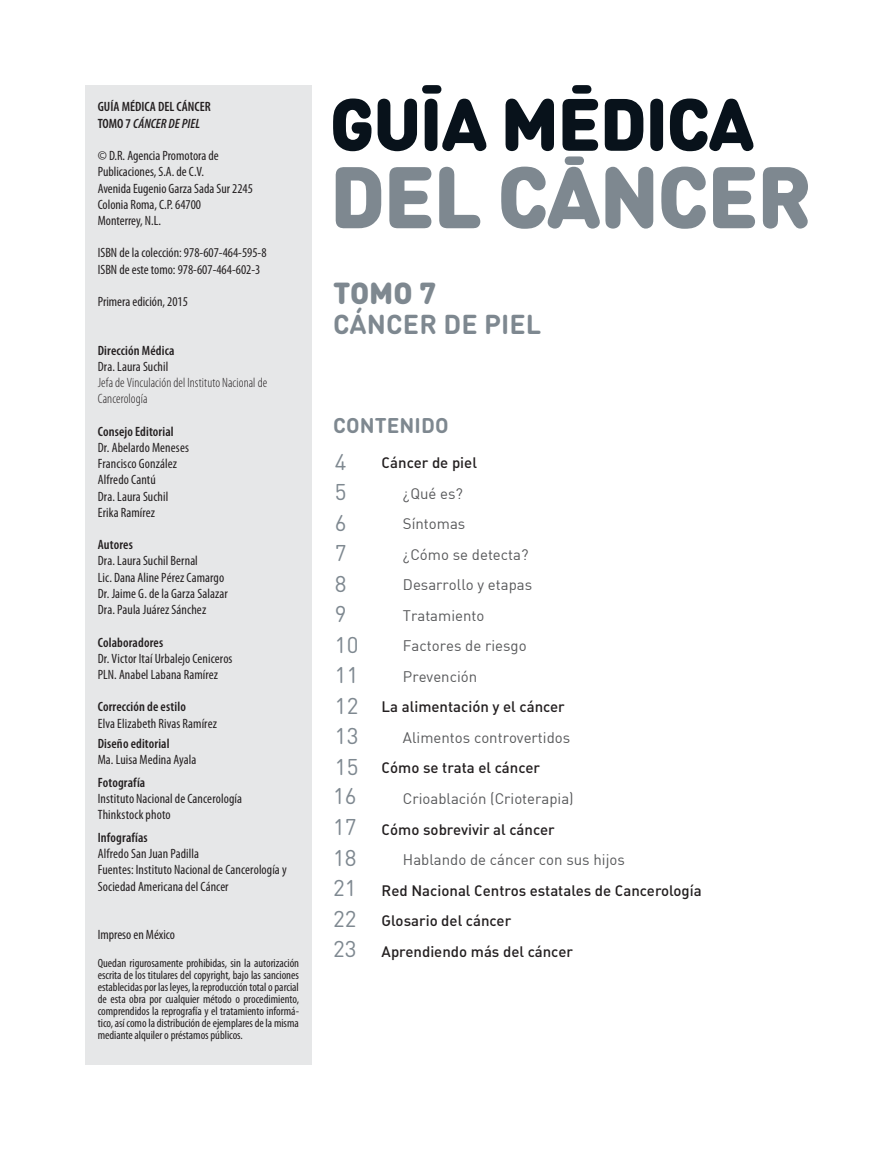
<style>
.page{position:relative;width:893px;height:1149px;background:#fff}
.page>*{position:absolute;margin:0;border:0;box-sizing:border-box;transform-origin:0 0}
.t1{font:900 30px "DIN Round OT";color:#7e8890}
.t2{font:700 27px "DIN Round OT";letter-spacing:.005em;color:#7e8890}
.t3{font:22.5px/30.5px "DIN Round OT";color:#7e8890}
.t4{font:700 21px "DIN Round OT";letter-spacing:.005em;color:#7e8890}
.t5{font:15px/30.5px "DIN";color:#58595b}
.t6{font:15px/30.5px "DIN Medium Alternate";color:#231f20}
.t7{font:condensed 13.5px/16.2px "Myriad Pro";letter-spacing:.005em;color:#231f20}
.t8{font:600 condensed 13.5px/16.2px "Myriad Pro";letter-spacing:.01em;color:#231f20}
.t9{font:300 condensed 13.5px/16.2px "Myriad Pro";letter-spacing:.005em;color:#231f20}
.t10{font:condensed 12px/12px "Myriad Pro";letter-spacing:-.005em;color:#231f20;text-align:justify}
.s1{font-style:italic}
</style>
<div class="page">
<svg style="left:333px;top:98px;width:38px;height:53px"></svg>
<svg style="left:378px;top:85px;width:109px;height:66px"></svg>
<svg style="left:336px;top:167px;width:45px;height:61px"></svg>
<svg style="left:389px;top:167px;width:42px;height:61px"></svg>
<svg style="left:439px;top:167px;width:41px;height:61px"></svg>
<svg style="left:501px;top:85px;width:254px;height:144px"></svg>
<svg style="left:763px;top:167px;width:45px;height:61px"></svg>
<div style="left:85px;top:85px;width:227px;height:979px;background:#e6e7e8"></div>
<p class="t8" style="left:98px;top:100px;width:115px">GUÍA MÉDICA DEL CÁNCER<br>TOMO 7 <span class="s1">CÁNCER DE PIEL</span></p>
<p class="t7" style="left:98px;top:149px;width:157px">© D.R. Agencia Promotora de<br>Publicaciones, S.A. de C.V.<br>Avenida Eugenio Garza Sada Sur 2245<br>Colonia Roma, C.P. 64700<br>Monterrey, N.L.</p>
<p class="t7" style="left:98px;top:246px;width:170px">ISBN de la colección: 978-607-464-595-8<br>ISBN de este tomo: 978-607-464-602-3</p>
<p class="t7" style="left:98px;top:295px;width:92px">Primera edición, 2015</p>
<p class="t8" style="left:98px;top:343px;width:78px">Dirección Médica</p>
<p class="t7" style="left:98px;top:359px;width:72px">Dra. Laura Suchil</p>
<p class="t9" style="left:98px;top:376px;width:171px">Jefa de Vinculación del Instituto Nacional de<br>Cancerología</p>
<p class="t8" style="left:98px;top:424px;width:77px">Consejo Editorial</p>
<p class="t7" style="left:98px;top:440px;width:93px">Dr. Abelardo Meneses<br>Francisco González<br>Alfredo Cantú<br>Dra. Laura Suchil<br>Erika Ramírez</p>
<p class="t8" style="left:98px;top:538px;width:37px">Autores</p>
<p class="t7" style="left:98px;top:554px;width:132px">Dra. Laura Suchil Bernal<br>Lic. Dana Aline Pérez Camargo<br>Dr. Jaime G. de la Garza Salazar<br>Dra. Paula Juárez Sánchez</p>
<p class="t8" style="left:98px;top:635px;width:67px">Colaboradores</p>
<p class="t7" style="left:98px;top:651px;width:136px">Dr. Victor Itaí Urbalejo Ceniceros<br>PLN. Anabel Labana Ramírez</p>
<p class="t8" style="left:98px;top:700px;width:90px">Corrección de estilo</p>
<p class="t7" style="left:98px;top:716px;width:121px">Elva Elizabeth Rivas Ramírez</p>
<p class="t8" style="left:98px;top:736px;width:73px">Diseño editorial</p>
<p class="t7" style="left:98px;top:752px;width:100px">Ma. Luisa Medina Ayala</p>
<p class="t8" style="left:98px;top:775px;width:49px">Fotografía</p>
<p class="t7" style="left:98px;top:791px;width:146px">Instituto Nacional de Cancerología<br>Thinkstock photo</p>
<p class="t8" style="left:98px;top:830px;width:51px">Infografías</p>
<p class="t7" style="left:98px;top:846px;width:190px">Alfredo San Juan Padilla<br>Fuentes: Instituto Nacional de Cancerología y<br>Sociedad Americana del Cáncer</p>
<p class="t7" style="left:98px;top:927px;width:79px">Impreso en México</p>
<p class="t10" style="left:98px;top:958px;width:203px">Quedan rigurosamente prohibidas, sin la autorización escrita de los titulares del copyright, bajo las sanciones establecidas por las leyes, la reproducción total o parcial de esta obra por cualquier método o procedimiento, comprendidos la reprografía y el tratamiento informá&shy;tico, así como la distribución de ejemplares de la misma mediante alquiler o préstamos públicos.</p>
<h1 class="t1" style="left:333px;top:276px;width:105px">TOMO 7</h1>
<h2 class="t2" style="left:333px;top:314px;width:210px">CÁNCER DE PIEL</h2>
<h3 class="t4" style="left:333px;top:418px;width:117px">CONTENIDO</h3>
<h3 class="t3" style="left:333px;top:449px;width:27px">4<br>5<br>6<br>7<br>8<br>9<br>10<br>11<br>12<br>13<br>15<br>16<br>17<br>18<br>21<br>22<br>23</h3>
<p class="t6" style="left:382px;top:449px;width:97px">Cáncer de piel</p>
<p class="t5" style="left:403px;top:477px;width:131px">¿Qué es?<br>Síntomas<br>¿Cómo se detecta?<br>Desarrollo y etapas<br>Tratamiento<br>Factores de riesgo<br>Prevención</p>
<p class="t6" style="left:382px;top:693px;width:185px">La alimentación y el cáncer</p>
<p class="t5" style="left:403px;top:721px;width:169px">Alimentos controvertidos</p>
<p class="t6" style="left:382px;top:754px;width:160px">Cómo se trata el cáncer</p>
<p class="t5" style="left:403px;top:782px;width:172px">Crioablación (Crioterapia)</p>
<p class="t6" style="left:382px;top:815px;width:175px">Cómo sobrevivir al cáncer</p>
<p class="t5" style="left:403px;top:843px;width:223px">Hablando de cáncer con sus hijos</p>
<p class="t6" style="left:382px;top:876px;width:322px">Red Nacional Centros estatales de Cancerología<br>Glosario del cáncer<br>Aprendiendo más del cáncer</p>
</div>
